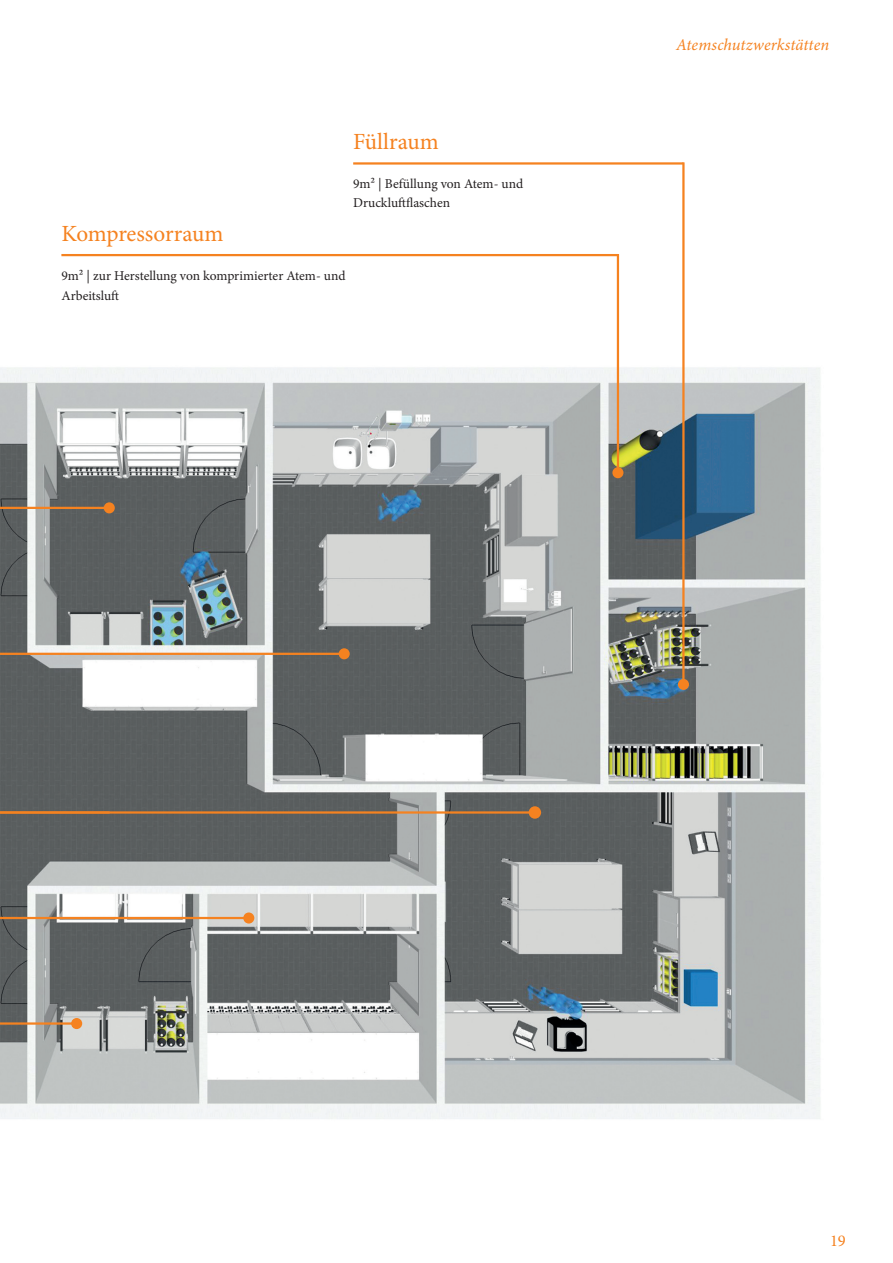
<style>
.page{position:relative;width:893px;height:1263px;background:#fff}
.page>*{position:absolute;margin:0;border:0;box-sizing:border-box;transform-origin:0 0}
.Vorspann{font:23.1px "Minion Pro";letter-spacing:-.005em;color:#f58220}
.Rubrik{font:italic 16.5px "Minion Pro";letter-spacing:.005em;color:#f58220}
.t1{font:16.5px "Minion Pro";color:#f58220}
.Fließtext{font:13.5px/19.5px "Minion Pro";color:#231f20}
</style>
<div class="page">
<img style="left:0;top:359px;width:821px;height:760px">
<hr style="left:0;top:507px;width:109px;height:2px;background:#f58220">
<div style="left:104px;top:502px;width:11px;height:11px;background:#f58220;border-radius:50%"></div>
<hr style="left:0;top:653px;width:344px;height:2px;background:#f58220">
<div style="left:339px;top:648px;width:11px;height:11px;background:#f58220;border-radius:50%"></div>
<hr style="left:0;top:1022px;width:77px;height:3px;background:#f58220">
<div style="left:71px;top:1018px;width:11px;height:11px;background:#f58220;border-radius:50%"></div>
<hr style="left:682px;top:162px;width:3px;height:522px;background:#f58220">
<div style="left:678px;top:679px;width:11px;height:11px;background:#f58220;border-radius:50%"></div>
<hr style="left:353px;top:162px;width:330px;height:3px;background:#f58220">
<hr style="left:617px;top:254px;width:2px;height:219px;background:#f58220">
<div style="left:612px;top:467px;width:11px;height:11px;background:#f58220;border-radius:50%"></div>
<hr style="left:0;top:811px;width:535px;height:3px;background:#f58220">
<div style="left:529px;top:806px;width:12px;height:13px;background:#f58220;border-radius:50%"></div>
<hr style="left:61px;top:254px;width:557px;height:2px;background:#f58220">
<hr style="left:0;top:917px;width:249px;height:2px;background:#f58220">
<div style="left:243px;top:912px;width:11px;height:11px;background:#f58220;border-radius:50%"></div>
<p class="Vorspann" style="left:61px;top:218px;width:163px">Kompressorraum</p>
<p class="Fließtext" style="left:61px;top:266px;width:286px">9m² | zur Herstellung von komprimierter Atem- und<br>Arbeitsluft</p>
<p class="Vorspann" style="left:353px;top:126px;width:87px">Füllraum</p>
<p class="Fließtext" style="left:353px;top:174px;width:172px">9m² | Befüllung von Atem- und</p>
<p class="Fließtext" style="left:353px;top:193px;width:99px">Druckluftflaschen</p>
<p class="Rubrik" style="left:676px;top:34px;width:155px">Atemschutzwerkstätten</p>
<p class="t1" style="left:830px;top:1230px;width:17px">19</p>
</div>
